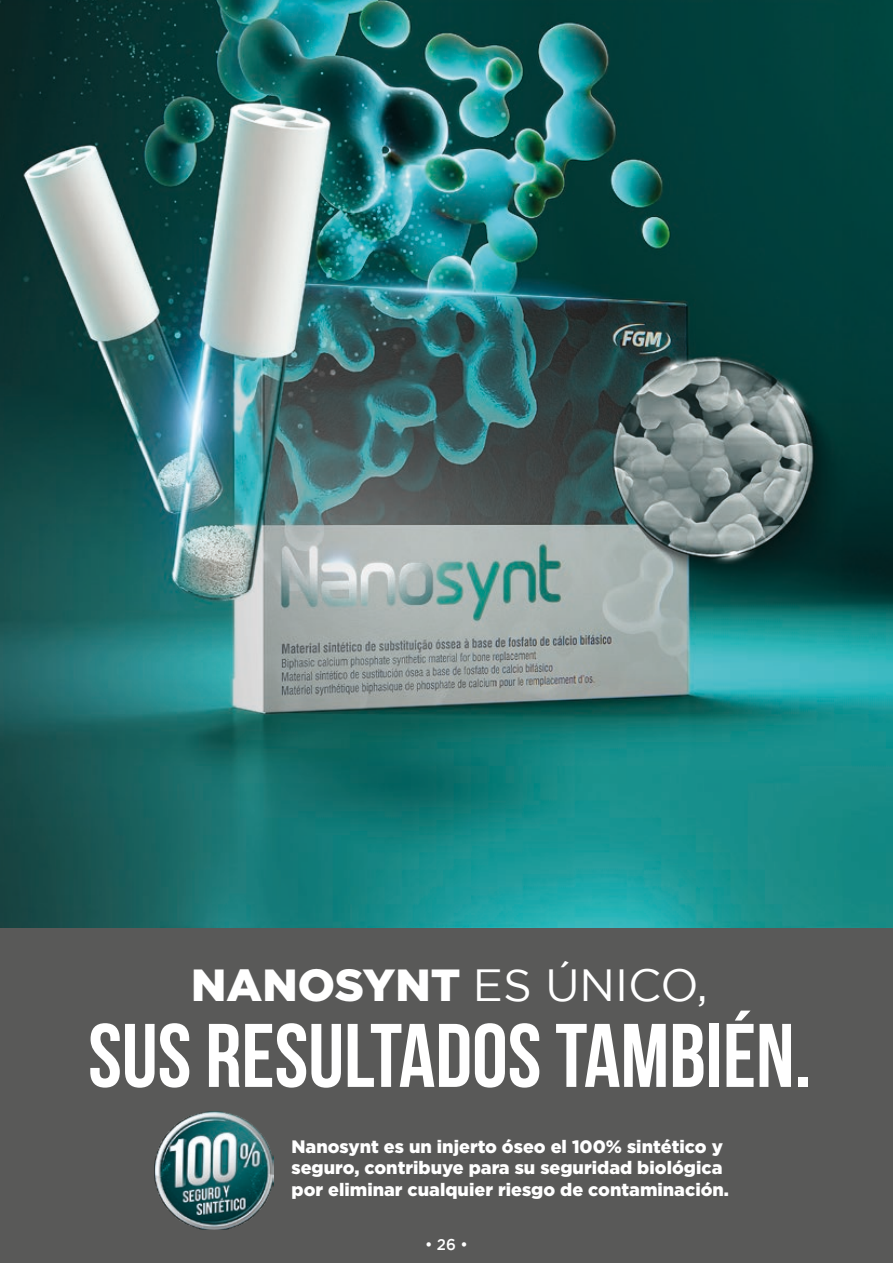
<style>
.page{position:relative;width:893px;height:1263px;background:#fff}
.page>*{position:absolute;margin:0;border:0;box-sizing:border-box;transform-origin:0 0}
.t1{font:700 90px "Bebas Neue";color:#fff}
.t2{font:900 45px "Gotham";color:#fff}
.t3{font:900 18px/21.6px "Gotham";color:#fff}
.t4{font:500 15.6px "Gotham";color:#fff;scale:.96 1}
.s1{font-weight:400}
</style>
<div class="page">
<div style="left:0;top:923px;width:893px;height:340px;background:#595958"></div>
<img style="left:155px;top:1111px;width:118px;height:119px">
<img style="left:0;top:0;width:893px;height:927px">
<h2 class="t2" style="left:191px;top:959px;width:518px">NANOSYNT <span class="s1">ES ÚNICO,</span></h2>
<h1 class="t1" style="left:88px;top:1006px;width:724px">SUS RESULTADOS TAMBIÉN.</h1>
<p class="t3" style="left:291px;top:1135px;width:439px">Nanosynt es un injerto óseo el 100% sintético y seguro, contribuye para su seguridad biológica por eliminar cualquier riesgo de contaminación.</p>
<p class="t4" style="left:425px;top:1236px;width:46px">• 26 •</p>
</div>
